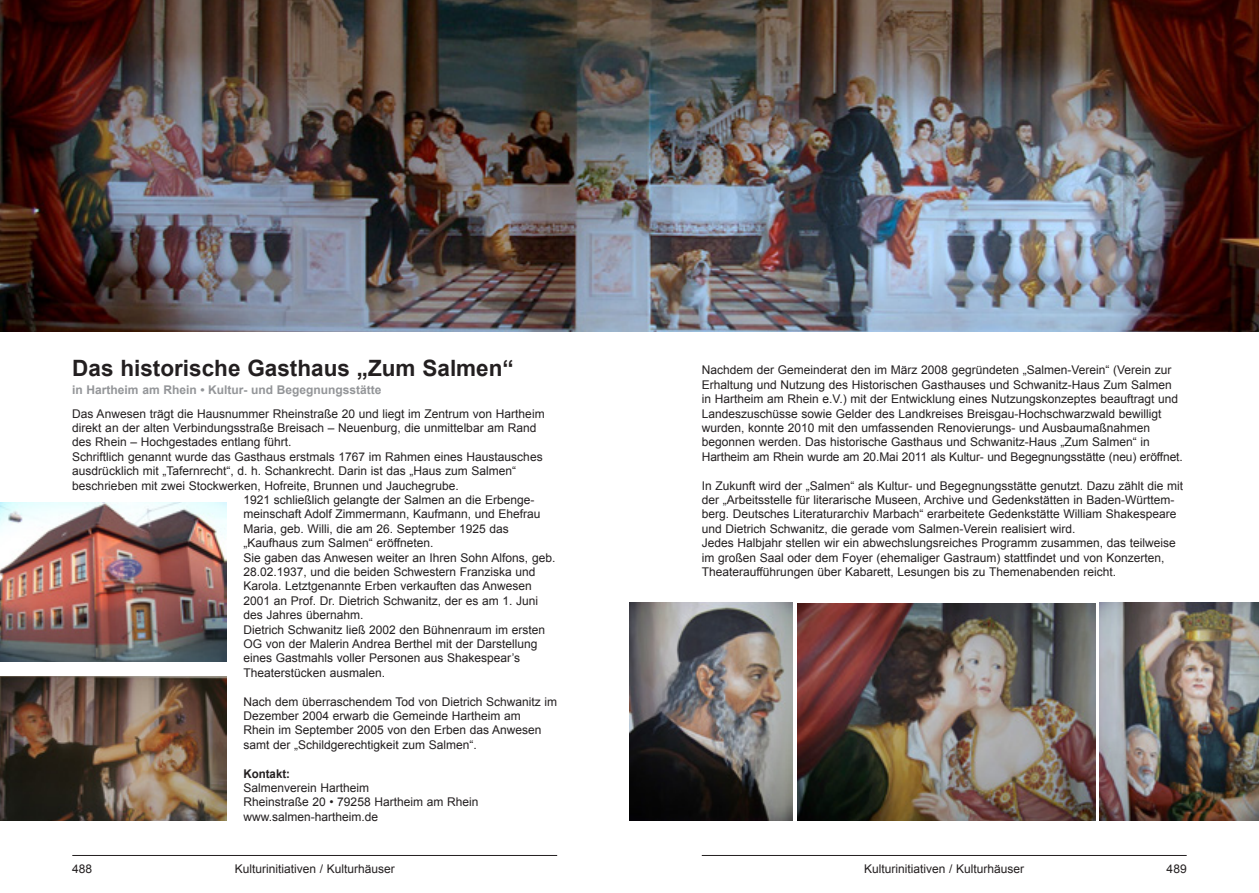
<style>
.page{position:relative;width:1259px;height:893px;background:#fff}
.page>*{position:absolute;margin:0;border:0;box-sizing:border-box;transform-origin:0 0}
.t1{font:700 22.5px "Arial";color:#231f20}
.t2{font:12px/14.4px "Arial";color:#231f20}
.t3{font:700 12px "Arial";color:#939598}
.t4{font:700 12px "Arial";color:#231f20;scale:.96 1}
</style>
<div class="page">
<hr style="left:702px;top:855px;width:484px;height:1px;background:#231f20">
<hr style="left:72px;top:855px;width:485px;height:1px;background:#231f20">
<img style="left:0;top:503px;width:226px;height:158px">
<img style="left:0;top:0;width:1259px;height:331px">
<img style="left:0;top:677px;width:226px;height:144px">
<img style="left:797px;top:603px;width:298px;height:218px">
<img style="left:1100px;top:603px;width:159px;height:218px">
<img style="left:629px;top:603px;width:164px;height:218px">
<h1 class="t1" style="left:72px;top:356px;width:443px">Das historische Gasthaus „Zum Salmen“</h1>
<p class="t3" style="left:72px;top:383px;width:311px">in Hartheim am Rhein • Kultur- und Begegnungsstätte</p>
<p class="t2" style="left:72px;top:406px;width:474px">Das Anwesen trägt die Hausnummer Rheinstraße 20 und liegt im Zentrum von Hartheim</p>
<p class="t2" style="left:72px;top:421px;width:465px">direkt an der alten Verbindungsstraße Breisach – Neuenburg, die unmittelbar am Rand</p>
<p class="t2" style="left:72px;top:435px;width:221px">des Rhein – Hochgestades entlang führt.</p>
<p class="t2" style="left:72px;top:449px;width:472px">Schriftlich genannt wurde das Gasthaus erstmals 1767 im Rahmen eines Haustausches</p>
<p class="t2" style="left:72px;top:464px;width:445px">ausdrücklich mit „Tafernrecht“, d. h. Schankrecht. Darin ist das „Haus zum Salmen“</p>
<p class="t2" style="left:72px;top:478px;width:388px">beschrieben mit zwei Stockwerken, Hofreite, Brunnen und Jauchegrube.</p>
<p class="t2" style="left:243px;top:493px;width:293px">1921 schließlich gelangte der Salmen an die Erbenge-</p>
<p class="t2" style="left:243px;top:507px;width:299px">meinschaft Adolf Zimmermann, Kaufmann, und Ehefrau</p>
<p class="t2" style="left:243px;top:521px;width:267px">Maria, geb. Willi, die am 26. September 1925 das</p>
<p class="t2" style="left:243px;top:536px;width:192px">„Kaufhaus zum Salmen“ eröffneten.</p>
<p class="t2" style="left:243px;top:550px;width:313px">Sie gaben das Anwesen weiter an Ihren Sohn Alfons, geb.</p>
<p class="t2" style="left:243px;top:565px;width:294px">28.02.1937, und die beiden Schwestern Franziska und</p>
<p class="t2" style="left:243px;top:579px;width:290px">Karola. Letztgenannte Erben verkauften das Anwesen</p>
<p class="t2" style="left:243px;top:593px;width:296px">2001 an Prof. Dr. Dietrich Schwanitz, der es am 1. Juni</p>
<p class="t2" style="left:243px;top:608px;width:122px">des Jahres übernahm.</p>
<p class="t2" style="left:243px;top:622px;width:303px">Dietrich Schwanitz ließ 2002 den Bühnenraum im ersten</p>
<p class="t2" style="left:243px;top:637px;width:296px">OG von der Malerin Andrea Berthel mit der Darstellung</p>
<p class="t2" style="left:243px;top:651px;width:278px">eines Gastmahls voller Personen aus Shakespear’s</p>
<p class="t2" style="left:243px;top:665px;width:143px">Theaterstücken ausmalen.</p>
<p class="t2" style="left:243px;top:694px;width:315px">Nach dem überraschendem Tod von Dietrich Schwanitz im Dezember 2004 erwarb die Gemeinde Hartheim am<br>Rhein im September 2005 von den Erben das Anwesen samt der „Schildgerechtigkeit zum Salmen“.</p>
<p class="t4" style="left:243px;top:767px;width:50px">Kontakt:</p>
<p class="t2" style="left:243px;top:781px;width:236px">Salmenverein Hartheim<br>Rheinstraße 20 • 79258 Hartheim am Rhein www.salmen-hartheim.de</p>
<p class="t2" style="left:702px;top:363px;width:482px">Nachdem der Gemeinderat den im März 2008 gegründeten „Salmen-Verein“ (Verein zur Erhaltung und Nutzung des Historischen Gasthauses und Schwanitz-Haus Zum Salmen in Hartheim am Rhein e.V.) mit der Entwicklung eines Nutzungskonzeptes beauftragt und Landeszuschüsse sowie Gelder des Landkreises Breisgau-Hochschwarzwald bewilligt wurden, konnte 2010 mit den umfassenden Renovierungs- und Ausbaumaßnahmen begonnen werden. Das historische Gasthaus und Schwanitz-Haus „Zum Salmen“ in Hartheim am Rhein wurde am 20.Mai 2011 als Kultur- und Begegnungsstätte (neu) eröffnet.</p>
<p class="t2" style="left:702px;top:478px;width:483px">In Zukunft wird der „Salmen“ als Kultur- und Begegnungsstätte genutzt. Dazu zählt die mit der „Arbeitsstelle für literarische Museen, Archive und Gedenkstätten in Baden-Württem&shy;berg. Deutsches Literaturarchiv Marbach“ erarbeitete Gedenkstätte William Shakespeare und Dietrich Schwanitz, die gerade vom Salmen-Verein realisiert wird.<br>Jedes Halbjahr stellen wir ein abwechslungsreiches Programm zusammen, das teilweise im großen Saal oder dem Foyer (ehemaliger Gastraum) stattfindet und von Konzerten, Theateraufführungen über Kabarett, Lesungen bis zu Themenabenden reicht.</p>
<p class="t2" style="left:72px;top:861px;width:22px">488</p>
<p class="t2" style="left:235px;top:861px;width:162px">Kulturinitiativen / Kulturhäuser</p>
<p class="t2" style="left:864px;top:861px;width:162px">Kulturinitiativen / Kulturhäuser</p>
<p class="t2" style="left:1166px;top:861px;width:22px">489</p>
</div>
